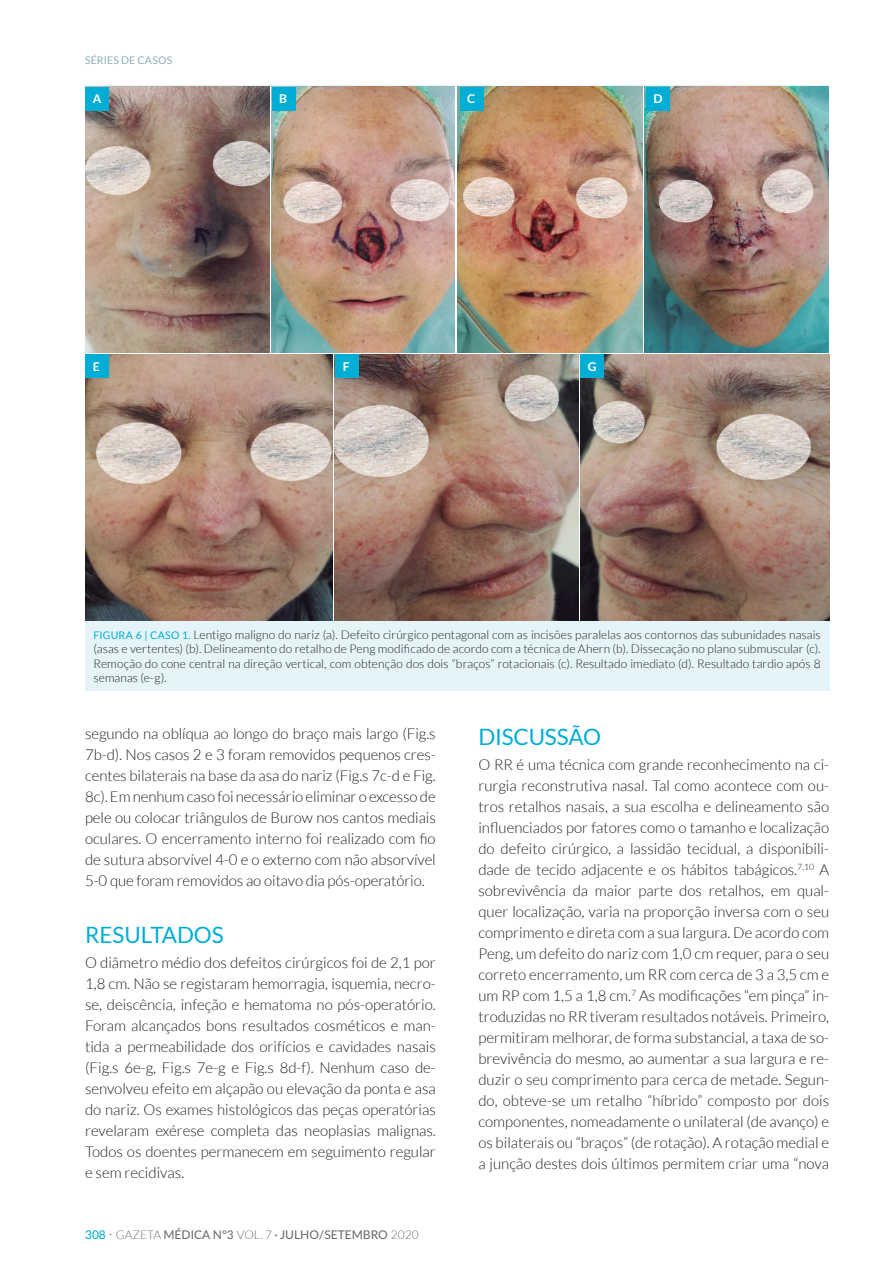
<style>
.page{position:relative;width:893px;height:1263px;background:#fff}
.page>*{position:absolute;margin:0;border:0;box-sizing:border-box;transform-origin:0 0}
.t1{font:22.5px "Lato";letter-spacing:-.01em;color:#00aed5}
.t2{font:300 15px/21px "Lato";color:#231f20;text-align:justify}
.t3{font:700 12.15px "Lato";color:#fff}
.t4{font:300 12px/14.4px "Lato";letter-spacing:.005em;color:#231f20;text-align:justify}
.t5{font:500 12px "Lato";color:#6c6d70}
.t6{font:10.5px "Lato";letter-spacing:.02em;color:#8aacbc}
.s1{font-weight:400;font-size:10.5px;color:#00aed5}
.s2{color:#00aed5}
.s3{font-weight:300;font-size:15px}
.s4{font-weight:300}
</style>
<div class="page">
<div style="left:85px;top:620px;width:744px;height:71px;background:#e4f4f9"></div>
<img style="left:85px;top:87px;width:370px;height:266px">
<img style="left:645px;top:87px;width:183px;height:266px">
<img style="left:457px;top:87px;width:186px;height:266px">
<img style="left:335px;top:354px;width:243px;height:266px">
<img style="left:85px;top:354px;width:248px;height:266px">
<img style="left:580px;top:354px;width:249px;height:266px">
<div style="left:85px;top:87px;width:24px;height:23px;background:#00aed5"></div>
<div style="left:272px;top:87px;width:23px;height:23px;background:#00aed5"></div>
<div style="left:460px;top:87px;width:23px;height:23px;background:#00aed5"></div>
<div style="left:646px;top:87px;width:24px;height:23px;background:#00aed5"></div>
<div style="left:85px;top:354px;width:24px;height:24px;background:#00aed5"></div>
<div style="left:336px;top:354px;width:23px;height:24px;background:#00aed5"></div>
<div style="left:580px;top:354px;width:24px;height:24px;background:#00aed5"></div>
<p class="t6" style="left:85px;top:54px;width:89px">SÉRIES DE CASOS</p>
<p class="t3" style="left:93px;top:92px;width:10px">A</p>
<p class="t3" style="left:279px;top:92px;width:9px">B</p>
<p class="t3" style="left:467px;top:92px;width:10px">C</p>
<p class="t3" style="left:653px;top:92px;width:11px">D</p>
<p class="t3" style="left:93px;top:360px;width:8px">E</p>
<p class="t3" style="left:343px;top:360px;width:8px">F</p>
<p class="t3" style="left:588px;top:360px;width:10px">G</p>
<p class="t4" style="left:94px;top:627px;width:729px"><span class="s1">FIGURA 6 | CASO 1.</span> Lentigo maligno do nariz (a). Defeito cirúrgico pentagonal com as incisões paralelas aos contornos das subunidades nasais (asas e vertentes) (b). Delineamento do retalho de Peng modificado de acordo com a técnica de Ahern (b). Dissecação no plano submuscular (c).<br>Remoção do cone central na direção vertical, com obtenção dos dois “braços” rotacionais (c). Resultado imediato (d). Resultado tardio após 8 semanas (e-g).</p>
<p class="t2" style="left:85px;top:723px;width:352px">segundo na oblíqua ao longo do braço mais largo (Fig.s 7b-d). Nos casos 2 e 3 foram removidos pequenos cres&shy;centes bilaterais na base da asa do nariz (Fig.s 7c-d e Fig.<br>8c). Em nenhum caso foi necessário eliminar o excesso de pele ou colocar triângulos de Burow nos cantos mediais oculares. O encerramento interno foi realizado com fio de sutura absorvível 4-0 e o externo com não absorvível 5-0 que foram removidos ao oitavo dia pós-operatório.</p>
<h1 class="t1" style="left:85px;top:922px;width:140px">RESULTADOS</h1>
<p class="t2" style="left:85px;top:952px;width:352px">O diâmetro médio dos defeitos cirúrgicos foi de 2,1 por 1,8 cm. Não se registaram hemorragia, isquemia, necro&shy;se, deiscência, infeção e hematoma no pós-operatório.<br>Foram alcançados bons resultados cosméticos e man&shy;tida a permeabilidade dos orifícios e cavidades nasais (Fig.s 6e-g, Fig.s 7e-g e Fig.s 8d-f). Nenhum caso de&shy;senvolveu efeito em alçapão ou elevação da ponta e asa do nariz. Os exames histológicos das peças operatórias revelaram exérese completa das neoplasias malignas.<br>Todos os doentes permanecem em seguimento regular e sem recidivas.</p>
<p class="t5" style="left:85px;top:1226px;width:335px"><span class="s2">308</span> <span class="s3">·</span> <span class="s4">GAZETA</span> MÉDICA Nº3 <span class="s4">VOL. 7</span> · JULHO/SETEMBRO <span class="s4">2020</span></p>
<h1 class="t1" style="left:478px;top:724px;width:124px">DISCUSSÃO</h1>
<p class="t2" style="left:478px;top:754px;width:352px">O RR é uma técnica com grande reconhecimento na ci&shy;rurgia reconstrutiva nasal. Tal como acontece com ou&shy;tros retalhos nasais, a sua escolha e delineamento são influenciados por fatores como o tamanho e localização do defeito cirúrgico, a lassidão tecidual, a disponibili&shy;dade de tecido adjacente e os hábitos tabágicos.<sup>7,10</sup> A sobrevivência da maior parte dos retalhos, em qual&shy;quer localização, varia na proporção inversa com o seu comprimento e direta com a sua largura. De acordo com Peng, um defeito do nariz com 1,0 cm requer, para o seu correto encerramento, um RR com cerca de 3 a 3,5 cm e um RP com 1,5 a 1,8 cm.<sup>7</sup> As modificações “em pinça” in&shy;troduzidas no RR tiveram resultados notáveis. Primeiro, permitiram melhorar, de forma substancial, a taxa de so&shy;brevivência do mesmo, ao aumentar a sua largura e re&shy;duzir o seu comprimento para cerca de metade. Segun&shy;do, obteve-se um retalho “híbrido” composto por dois componentes, nomeadamente o unilateral (de avanço) e os bilaterais ou “braços” (de rotação). A rotação medial e a junção destes dois últimos permitem criar uma “nova</p>
</div>
